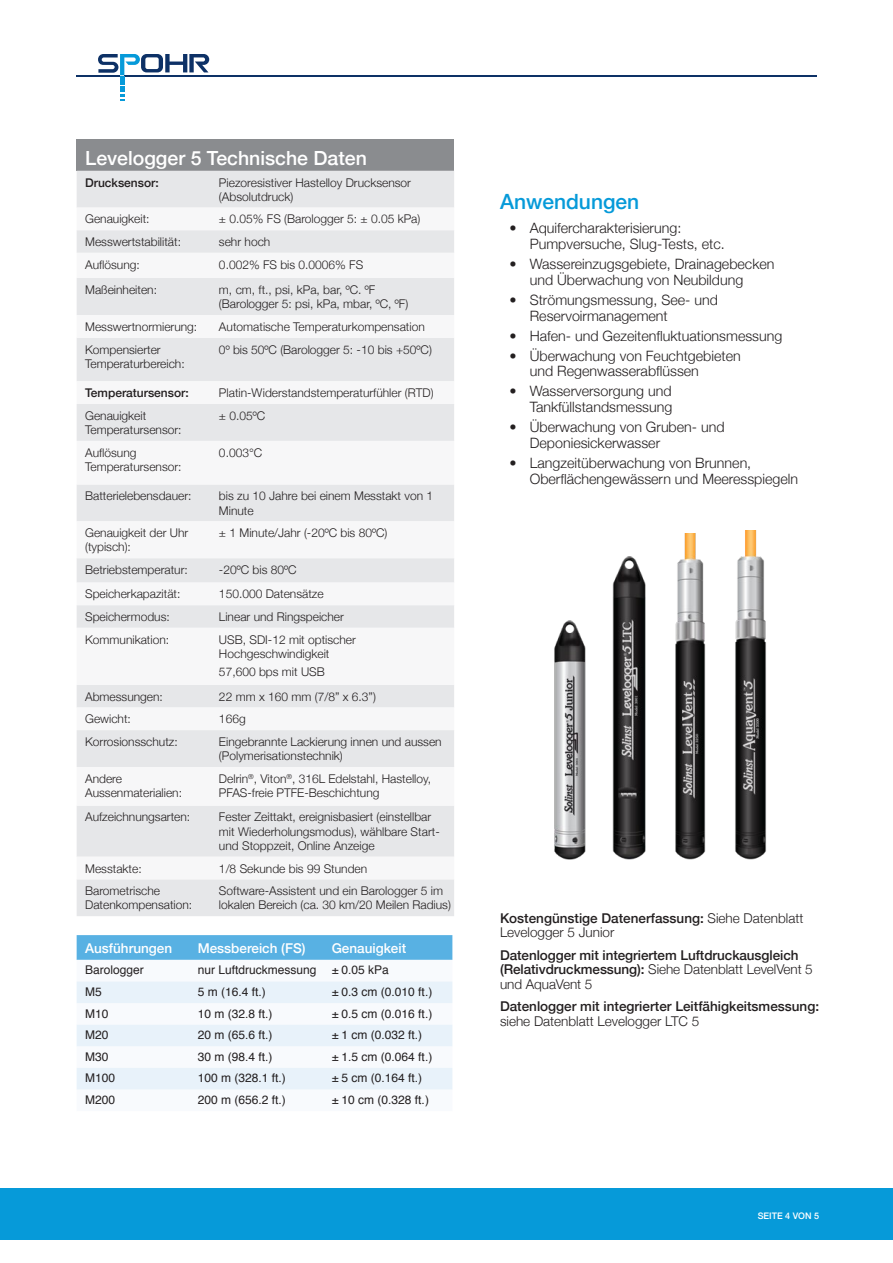
<style>
.page{position:relative;width:893px;height:1263px;background:#fff}
.page>*{position:absolute;margin:0;border:0;box-sizing:border-box;transform-origin:0 0}
.DS_Body_Subtitles{font:500 21px "Helvetica Neue";color:#069ad9}
.DS_Body_Subtitles-2{font:500 19.5px "Helvetica Neue";color:#fff}
.t1{font:300 14.25px/15.8px "Helvetica Neue";color:#231f20}
.DS_Body_Text{font:500 13.5px/14.2px "Helvetica Neue";color:#231f20}
.DS_Body_Text-2{font:300 13.5px/14.2px "Helvetica Neue";color:#231f20}
.DS_Secondary_Model_N{font:500 13.5px "Helvetica Neue";color:#fff}
.DS_Body_Text-3{font:300 12px/14.2px "Helvetica Neue";color:#231f20}
.t2{font:12px "Helvetica";color:#231f20}
.DS_Body_Text-4{font:500 12px "Helvetica Neue";color:#231f20}
.t3{font:500 9px "Helvetica Neue";color:#fff}
.s1{font-weight:500}
.s2{font-weight:300}
</style>
<div class="page">
<div style="left:0;top:1188px;width:893px;height:51px;background:#069ad9"></div>
<hr style="left:77px;top:75px;width:43px;height:1px;background:#0d3166">
<hr style="left:124px;top:75px;width:693px;height:1px;background:#0d3166">
<svg style="left:98px;top:54px;width:111px;height:46px"></svg>
<div style="left:77px;top:140px;width:377px;height:31px;background:#8a8c8f"></div>
<div style="left:77px;top:171px;width:377px;height:745px;background:#e6e7e9"></div>
<svg style="left:77px;top:208px;width:377px;height:671px;fill:#f3f4f5"></svg>
<svg style="left:77px;top:935px;width:375px;height:25px;background:#5ab2e3"></svg>
<svg style="left:77px;top:1089px;width:375px;height:1px"></svg>
<svg style="left:77px;top:981px;width:375px;height:108px"></svg>
<img style="left:675px;top:533px;width:31px;height:326px">
<img style="left:554px;top:621px;width:32px;height:238px">
<img style="left:735px;top:531px;width:32px;height:328px">
<img style="left:613px;top:557px;width:32px;height:302px">
<p class="DS_Body_Subtitles-2" style="left:85px;top:142px;width:283px">Levelogger 5 Technische Daten</p>
<p class="DS_Body_Text-4" style="left:85px;top:173px;width:75px">Drucksensor:</p>
<p class="DS_Body_Text-3" style="left:219px;top:174px;width:194px">Piezoresistiver Hastelloy Drucksensor (Absolutdruck)</p>
<p class="DS_Body_Text-3" style="left:85px;top:211px;width:66px">Genauigkeit:</p>
<p class="DS_Body_Text-3" style="left:219px;top:211px;width:203px">± 0.05% FS (Barologger 5: ± 0.05 kPa)</p>
<p class="DS_Body_Text-3" style="left:85px;top:234px;width:97px">Messwertstabilität:</p>
<p class="DS_Body_Text-3" style="left:219px;top:234px;width:53px">sehr hoch</p>
<p class="DS_Body_Text-3" style="left:85px;top:256px;width:56px">Auflösung:</p>
<p class="DS_Body_Text-3" style="left:219px;top:256px;width:146px">0.002% FS bis 0.0006% FS</p>
<p class="DS_Body_Text-3" style="left:85px;top:282px;width:73px">Maßeinheiten:</p>
<p class="DS_Body_Text-3" style="left:219px;top:282px;width:191px">m, cm, ft., psi, kPa, bar, ºC. ºF (Barologger 5: psi, kPa, mbar, ºC, ºF)</p>
<p class="DS_Body_Text-3" style="left:85px;top:319px;width:114px">Messwertnormierung:</p>
<p class="DS_Body_Text-3" style="left:219px;top:319px;width:207px">Automatische Temperaturkompensation</p>
<p class="DS_Body_Text-3" style="left:85px;top:341px;width:101px">Kompensierter<br>Temperaturbereich:</p>
<p class="DS_Body_Text-3" style="left:219px;top:341px;width:214px">0º bis 50ºC (Barologger 5: -10 bis +50ºC)</p>
<p class="DS_Body_Text-4" style="left:85px;top:383px;width:105px">Temperatursensor:</p>
<p class="DS_Body_Text-3" style="left:219px;top:385px;width:216px">Platin-Widerstandstemperaturfühler (RTD)</p>
<p class="DS_Body_Text-3" style="left:85px;top:408px;width:98px">Genauigkeit<br>Temperatursensor:</p>
<p class="DS_Body_Text-3" style="left:219px;top:408px;width:48px">± 0.05ºC</p>
<p class="DS_Body_Text-3" style="left:85px;top:444px;width:98px">Auflösung<br>Temperatursensor:</p>
<p class="DS_Body_Text-3" style="left:219px;top:444px;width:45px">0.003°C</p>
<p class="DS_Body_Text-3" style="left:85px;top:488px;width:108px">Batterielebensdauer:</p>
<p class="DS_Body_Text-3" style="left:219px;top:488px;width:216px">bis zu 10 Jahre bei einem Messtakt von 1<br>Minute</p>
<p class="DS_Body_Text-3" style="left:85px;top:525px;width:105px">Genauigkeit der Uhr (typisch):</p>
<p class="DS_Body_Text-3" style="left:219px;top:525px;width:170px">± 1 Minute/Jahr (-20ºC bis 80ºC)</p>
<p class="DS_Body_Text-3" style="left:85px;top:562px;width:104px">Betriebstemperatur:</p>
<p class="DS_Body_Text-3" style="left:219px;top:562px;width:79px">-20ºC bis 80ºC</p>
<p class="DS_Body_Text-3" style="left:85px;top:586px;width:97px">Speicherkapazität:</p>
<p class="DS_Body_Text-3" style="left:219px;top:586px;width:106px">150.000 Datensätze</p>
<p class="DS_Body_Text-3" style="left:85px;top:609px;width:86px">Speichermodus:</p>
<p class="DS_Body_Text-3" style="left:219px;top:609px;width:126px">Linear und Ringspeicher</p>
<p class="DS_Body_Text-3" style="left:85px;top:631px;width:85px">Kommunikation:</p>
<p class="DS_Body_Text-3" style="left:219px;top:631px;width:138px">USB, SDI-12 mit optischer<br>Hochgeschwindigkeit</p>
<p class="DS_Body_Text-3" style="left:219px;top:664px;width:107px">57,600 bps mit USB</p>
<p class="DS_Body_Text-3" style="left:85px;top:688px;width:79px">Abmessungen:</p>
<p class="DS_Body_Text-3" style="left:219px;top:688px;width:158px">22 mm x 160 mm (7/8” x 6.3”)</p>
<p class="DS_Body_Text-3" style="left:85px;top:711px;width:47px">Gewicht:</p>
<p class="DS_Body_Text-3" style="left:219px;top:711px;width:28px">166g</p>
<p class="DS_Body_Text-3" style="left:85px;top:734px;width:94px">Korrosionsschutz:</p>
<p class="DS_Body_Text-3" style="left:219px;top:734px;width:224px">Eingebrannte Lackierung innen und aussen (Polymerisationstechnik)</p>
<p class="DS_Body_Text-3" style="left:85px;top:770px;width:98px">Andere<br>Aussenmaterialien:</p>
<p class="DS_Body_Text-3" style="left:219px;top:770px;width:213px">Delrin<sup>®</sup>, Viton<sup>®</sup>, 316L Edelstahl, Hastelloy,<br>PFAS-freie PTFE-Beschichtung</p>
<p class="DS_Body_Text-3" style="left:85px;top:809px;width:107px">Aufzeichnungsarten:</p>
<p class="DS_Body_Text-3" style="left:219px;top:809px;width:222px">Fester Zeittakt, ereignisbasiert (einstellbar mit Wiederholungsmodus), wählbare Start&shy;und Stoppzeit, Online Anzeige</p>
<p class="DS_Body_Text-3" style="left:85px;top:860px;width:58px">Messtakte:</p>
<p class="DS_Body_Text-3" style="left:219px;top:860px;width:150px">1/8 Sekunde bis 99 Stunden</p>
<p class="DS_Body_Text-3" style="left:85px;top:883px;width:109px">Barometrische<br>Datenkompensation:</p>
<p class="DS_Body_Text-3" style="left:219px;top:883px;width:233px">Software-Assistent und ein Barologger 5 im lokalen Bereich (ca. 30 km/20 Meilen Radius)</p>
<p class="DS_Secondary_Model_N" style="left:85px;top:937px;width:89px">Ausführungen</p>
<p class="DS_Secondary_Model_N" style="left:198px;top:937px;width:109px">Messbereich (FS)</p>
<p class="DS_Secondary_Model_N" style="left:332px;top:937px;width:76px">Genauigkeit</p>
<p class="t2" style="left:85px;top:961px;width:60px">Barologger</p>
<p class="t2" style="left:198px;top:961px;width:120px">nur Luftdruckmessung</p>
<p class="t2" style="left:332px;top:961px;width:59px">± 0.05 kPa</p>
<p class="t2" style="left:85px;top:982px;width:18px">M5</p>
<p class="t2" style="left:198px;top:982px;width:70px">5 m (16.4 ft.)</p>
<p class="t2" style="left:332px;top:982px;width:102px">± 0.3 cm (0.010 ft.)</p>
<p class="t2" style="left:85px;top:1004px;width:25px">M10</p>
<p class="t2" style="left:198px;top:1004px;width:76px">10 m (32.8 ft.)</p>
<p class="t2" style="left:332px;top:1004px;width:102px">± 0.5 cm (0.016 ft.)</p>
<p class="t2" style="left:85px;top:1026px;width:25px">M20</p>
<p class="t2" style="left:198px;top:1026px;width:76px">20 m (65.6 ft.)</p>
<p class="t2" style="left:332px;top:1026px;width:92px">± 1 cm (0.032 ft.)</p>
<p class="t2" style="left:85px;top:1047px;width:25px">M30</p>
<p class="t2" style="left:198px;top:1047px;width:76px">30 m (98.4 ft.)</p>
<p class="t2" style="left:332px;top:1047px;width:102px">± 1.5 cm (0.064 ft.)</p>
<p class="t2" style="left:85px;top:1069px;width:32px">M100</p>
<p class="t2" style="left:198px;top:1069px;width:90px">100 m (328.1 ft.)</p>
<p class="t2" style="left:332px;top:1069px;width:92px">± 5 cm (0.164 ft.)</p>
<p class="t2" style="left:85px;top:1090px;width:32px">M200</p>
<p class="t2" style="left:198px;top:1090px;width:90px">200 m (656.2 ft.)</p>
<p class="t2" style="left:332px;top:1090px;width:99px">± 10 cm (0.328 ft.)</p>
<p class="DS_Body_Subtitles" style="left:500px;top:185px;width:141px">Anwendungen</p>
<p class="t1" style="left:530px;top:219px;width:197px;text-indent:-20px">• Aquifercharakterisierung:<br>Pumpversuche, Slug-Tests, etc.</p>
<p class="t1" style="left:530px;top:255px;width:246px;text-indent:-20px">• Wassereinzugsgebiete, Drainagebecken und Überwachung von Neubildung</p>
<p class="t1" style="left:530px;top:291px;width:190px;text-indent:-20px">• Strömungsmessung, See- und<br>Reservoirmanagement</p>
<p class="t1" style="left:509px;top:327px;width:274px">• Hafen- und Gezeitenfluktuationsmessung</p>
<p class="t1" style="left:530px;top:347px;width:212px;text-indent:-20px">• Überwachung von Feuchtgebieten und Regenwasserabflüssen</p>
<p class="t1" style="left:509px;top:382px;width:164px;text-align:right">• Wasserversorgung und<br>Tankfüllstandsmessung</p>
<p class="t1" style="left:530px;top:418px;width:196px;text-indent:-20px">• Überwachung von Gruben- und<br>Deponiesickerwasser</p>
<p class="t1" style="left:530px;top:454px;width:270px;text-indent:-20px">• Langzeitüberwachung von Brunnen,<br>Oberflächengewässern und Meeresspiegeln</p>
<p class="DS_Body_Text-2" style="left:500px;top:910px;width:305px"><span class="s1">Kostengünstige Datenerfassung:</span> Siehe Datenblatt<br>Levelogger 5 Junior</p>
<p class="DS_Body_Text" style="left:500px;top:947px;width:314px">Datenlogger mit integriertem Luftdruckausgleich (Relativdruckmessung): <span class="s2">Siehe Datenblatt LevelVent 5 und AquaVent 5</span></p>
<p class="DS_Body_Text" style="left:500px;top:998px;width:321px">Datenlogger mit integrierter Leitfähigkeitsmessung: <span class="s2">siehe Datenblatt Levelogger LTC 5</span></p>
<p class="t3" style="left:758px;top:1208px;width:63px">SEITE 4 VON 5</p>
</div>
